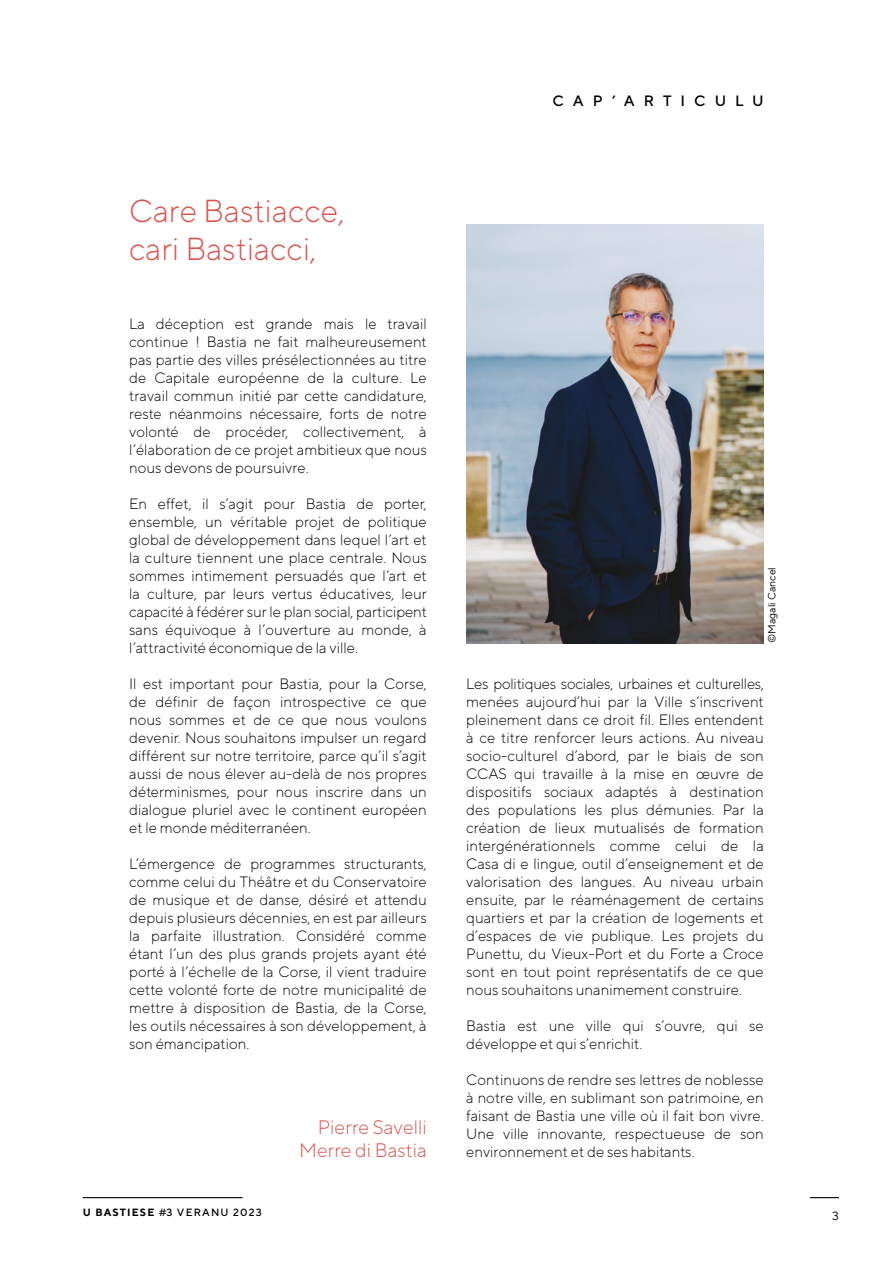
<style>
.page{position:relative;width:893px;height:1263px;background:#fff}
.page>*{position:absolute;margin:0;border:0;box-sizing:border-box;transform-origin:0 0}
.t1{font:300 31.8px/38.2px "TT Norms";color:#dc524a}
.t2{font:300 19.5px/23.4px "TT Norms";color:#dc524a;text-align:right}
.t3{font:300 15px/18px "TT Norms";color:#000;text-align:justify}
.t4{font:500 15px "TT Norms";letter-spacing:.6em;color:#000}
.t5{font:12px "TT Norms";color:#000}
.t6{font:500 10.5px "TT Norms";letter-spacing:.11em;color:#000}
.t7{font:10.5px "TT Norms";color:#000}
.s1{font-weight:700}
</style>
<div class="page">
<img style="left:466px;top:224px;width:298px;height:419px">
<hr style="left:83px;top:1197px;width:160px;height:1px;background:#000">
<svg style="left:810px;top:1197px;width:29px;height:1px"></svg>
<h1 class="t1" style="left:129px;top:191px;width:217px">Care Bastiacce, cari Bastiacci,</h1>
<p class="t3" style="left:129px;top:314px;width:299px">La déception est grande mais le travail continue ! Bastia ne fait malheureusement pas partie des villes présélectionnées au titre de Capitale européenne de la culture. Le travail commun initié par cette candidature, reste néanmoins nécessaire, forts de notre volonté de procéder, collectivement, à l’élaboration de ce projet ambitieux que nous nous devons de poursuivre.</p>
<p class="t3" style="left:129px;top:494px;width:299px">En effet, il s’agit pour Bastia de porter, ensemble, un véritable projet de politique global de développement dans lequel l’art et la culture tiennent une place centrale. Nous sommes intimement persuadés que l’art et la culture, par leurs vertus éducatives, leur capacité à fédérer sur le plan social, participent sans équivoque à l’ouverture au monde, à l’attractivité économique de la ville.</p>
<p class="t3" style="left:129px;top:674px;width:299px">Il est important pour Bastia, pour la Corse, de définir de façon introspective ce que nous sommes et de ce que nous voulons devenir. Nous souhaitons impulser un regard différent sur notre territoire, parce qu’il s’agit aussi de nous élever au-delà de nos propres déterminismes, pour nous inscrire dans un dialogue pluriel avec le continent européen et le monde méditerranéen.</p>
<p class="t3" style="left:129px;top:854px;width:299px">L’émergence de programmes structurants, comme celui du Théâtre et du Conservatoire de musique et de danse, désiré et attendu depuis plusieurs décennies, en est par ailleurs la parfaite illustration. Considéré comme étant l’un des plus grands projets ayant été porté à l’échelle de la Corse, il vient traduire cette volonté forte de notre municipalité de mettre à disposition de Bastia, de la Corse, les outils nécessaires à son développement, à son émancipation.</p>
<p class="t6" style="left:83px;top:1206px;width:180px"><span class="s1">U BASTIESE</span> #3 VERANU 2023</p>
<h2 class="t2" style="left:299px;top:1114px;width:129px">Pierre Savelli<br>Merre di Bastia</h2>
<p class="t4" style="left:553px;top:91px;width:213px">CAP’ARTICULU</p>
<p class="t7" style="left:765px;top:643px;width:78px;rotate:-90deg">©Magali Cancel</p>
<p class="t3" style="left:466px;top:674px;width:299px">Les politiques sociales, urbaines et culturelles, menées aujourd’hui par la Ville s’inscrivent pleinement dans ce droit fil. Elles entendent à ce titre renforcer leurs actions. Au niveau socio-culturel d’abord, par le biais de son CCAS qui travaille à la mise en œuvre de dispositifs sociaux adaptés à destination des populations les plus démunies. Par la création de lieux mutualisés de formation intergénérationnels comme celui de la Casa di e lingue, outil d’enseignement et de valorisation des langues. Au niveau urbain ensuite, par le réaménagement de certains quartiers et par la création de logements et d’espaces de vie publique. Les projets du Punettu, du Vieux-Port et du Forte a Croce sont en tout point représentatifs de ce que nous souhaitons unanimement construire.</p>
<p class="t3" style="left:466px;top:1016px;width:299px">Bastia est une ville qui s’ouvre, qui se développe et qui s’enrichit.</p>
<p class="t3" style="left:466px;top:1070px;width:299px">Continuons de rendre ses lettres de noblesse à notre ville, en sublimant son patrimoine, en faisant de Bastia une ville où il fait bon vivre.<br>Une ville innovante, respectueuse de son environnement et de ses habitants.</p>
<p class="t5" style="left:832px;top:1209px;width:8px">3</p>
</div>
